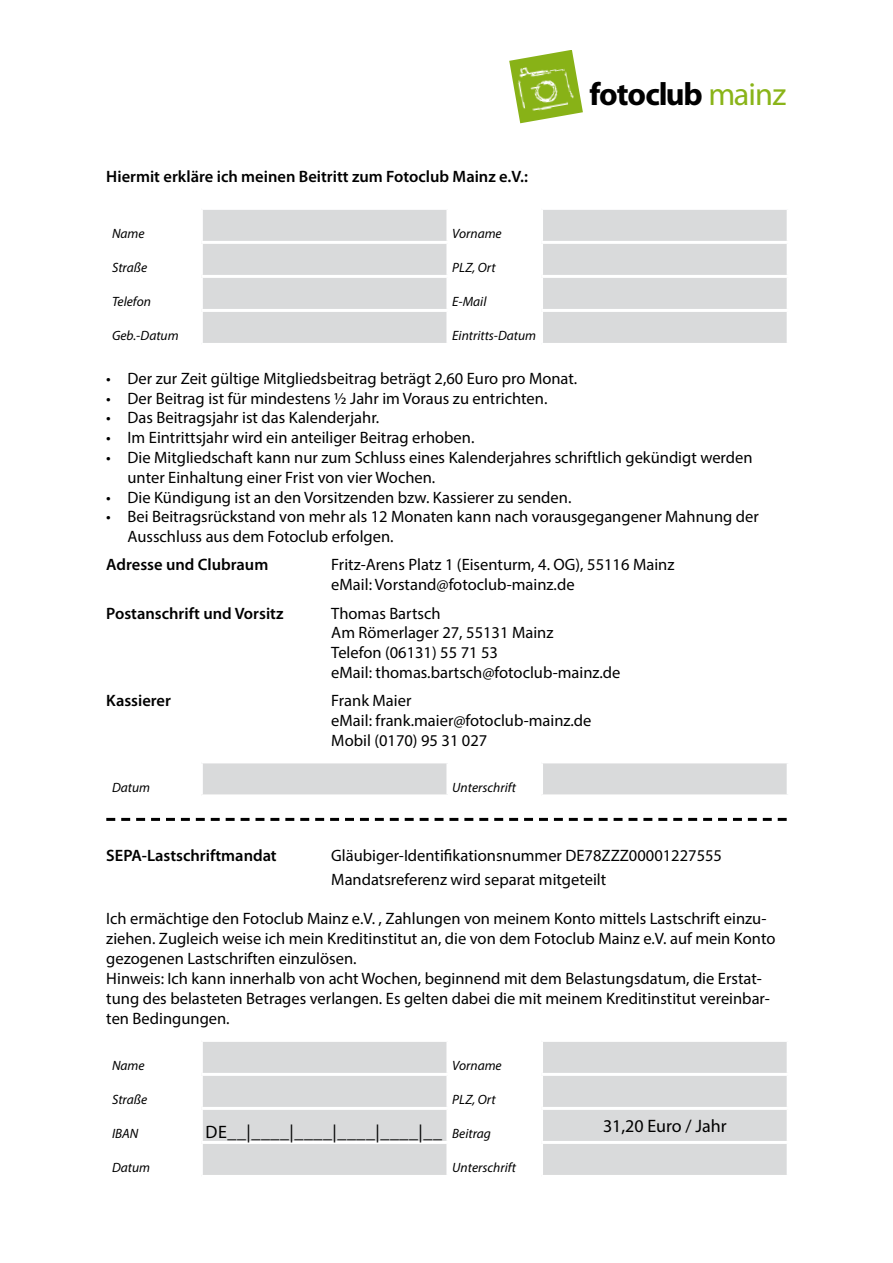
<style>
.page{position:relative;width:893px;height:1263px;background:#fff}
.page>*{position:absolute;margin:0;border:0;box-sizing:border-box;transform-origin:0 0}
.t1{font:700 32.25px "Myriad Pro";letter-spacing:-.035em;color:#000}
.t2{font:18px "Myriad Pro";color:#000}
.t3{font:16.5px/19.8px "Myriad Pro";color:#000}
.t4{font:600 16.5px "Myriad Pro";color:#000}
.t5{font:italic 13.5px "Myriad Pro";color:#000}
.s1{font-weight:400;color:#8ab419}
.s2{font-style:italic;font-size:13.5px}
</style>
<div class="page">
<img style="left:509px;top:50px;width:74px;height:73px">
<svg style="left:203px;top:763px;width:584px;height:31px"></svg>
<hr style="left:446px;top:763px;width:3px;height:31px;background:#fff">
<hr style="left:540px;top:763px;width:3px;height:31px;background:#fff">
<svg style="left:203px;top:210px;width:584px;height:133px;fill:#d9dadb"></svg>
<hr style="left:446px;top:210px;width:3px;height:31px;background:#fff">
<hr style="left:540px;top:210px;width:3px;height:31px;background:#fff">
<hr style="left:201px;top:241px;width:247px;height:3px;background:#fff">
<hr style="left:448px;top:241px;width:93px;height:3px;background:#fff">
<hr style="left:446px;top:244px;width:3px;height:31px;background:#fff">
<hr style="left:542px;top:241px;width:248px;height:3px;background:#fff">
<hr style="left:540px;top:244px;width:3px;height:31px;background:#fff">
<hr style="left:201px;top:275px;width:247px;height:3px;background:#fff">
<hr style="left:448px;top:275px;width:93px;height:3px;background:#fff">
<hr style="left:446px;top:278px;width:3px;height:31px;background:#fff">
<hr style="left:542px;top:275px;width:248px;height:3px;background:#fff">
<hr style="left:540px;top:278px;width:3px;height:31px;background:#fff">
<hr style="left:201px;top:309px;width:247px;height:3px;background:#fff">
<hr style="left:448px;top:309px;width:93px;height:3px;background:#fff">
<hr style="left:446px;top:312px;width:3px;height:31px;background:#fff">
<hr style="left:542px;top:309px;width:248px;height:3px;background:#fff">
<hr style="left:540px;top:312px;width:3px;height:31px;background:#fff">
<svg style="left:203px;top:1042px;width:584px;height:133px;fill:#d9dadb"></svg>
<hr style="left:446px;top:1042px;width:3px;height:31px;background:#fff">
<hr style="left:540px;top:1042px;width:3px;height:31px;background:#fff">
<hr style="left:201px;top:1073px;width:247px;height:3px;background:#fff">
<hr style="left:448px;top:1073px;width:93px;height:3px;background:#fff">
<hr style="left:446px;top:1076px;width:3px;height:31px;background:#fff">
<hr style="left:542px;top:1073px;width:248px;height:3px;background:#fff">
<hr style="left:540px;top:1076px;width:3px;height:31px;background:#fff">
<hr style="left:201px;top:1107px;width:247px;height:3px;background:#fff">
<hr style="left:448px;top:1107px;width:93px;height:3px;background:#fff">
<hr style="left:446px;top:1110px;width:3px;height:31px;background:#fff">
<hr style="left:542px;top:1107px;width:248px;height:3px;background:#fff">
<hr style="left:540px;top:1110px;width:3px;height:31px;background:#fff">
<hr style="left:201px;top:1141px;width:247px;height:3px;background:#fff">
<hr style="left:448px;top:1141px;width:93px;height:3px;background:#fff">
<hr style="left:446px;top:1144px;width:3px;height:31px;background:#fff">
<hr style="left:542px;top:1141px;width:248px;height:3px;background:#fff">
<hr style="left:540px;top:1144px;width:3px;height:31px;background:#fff">
<svg style="left:106px;top:818px;width:681px;height:3px"></svg>
<p class="t4" style="left:106px;top:166px;width:423px">Hiermit erkläre ich meinen Beitritt zum Fotoclub Mainz e.V.:</p>
<p class="t5" style="left:112px;top:225px;width:34px">Name</p>
<p class="t5" style="left:452px;top:225px;width:51px">Vorname</p>
<p class="t5" style="left:112px;top:259px;width:37px">Straße</p>
<p class="t5" style="left:452px;top:259px;width:45px">PLZ, Ort</p>
<p class="t5" style="left:112px;top:293px;width:41px">Telefon</p>
<p class="t5" style="left:452px;top:293px;width:36px">E-Mail</p>
<p class="t5" style="left:112px;top:327px;width:68px">Geb.-Datum</p>
<p class="t5" style="left:452px;top:327px;width:85px">Eintritts-Datum</p>
<h1 class="t1" style="left:589px;top:73px;width:198px">fotoclub <span class="s1">mainz</span></h1>
<p class="t3" style="left:106px;top:368px;width:472px">• Der zur Zeit gültige Mitgliedsbeitrag beträgt 2,60 Euro pro Monat.</p>
<p class="t3" style="left:106px;top:388px;width:443px">• Der Beitrag ist für mindestens ½ Jahr im Voraus zu entrichten.</p>
<p class="t3" style="left:106px;top:408px;width:274px">• Das Beitragsjahr ist das Kalenderjahr.</p>
<p class="t3" style="left:106px;top:427px;width:370px">• Im Eintrittsjahr wird ein anteiliger Beitrag erhoben.</p>
<p class="t3" style="left:128px;top:447px;width:626px;text-indent:-21px">• Die Mitgliedschaft kann nur zum Schluss eines Kalenderjahres schriftlich gekündigt werden unter Einhaltung einer Frist von vier Wochen.</p>
<p class="t3" style="left:106px;top:487px;width:467px">• Die Kündigung ist an den Vorsitzenden bzw. Kassierer zu senden.</p>
<p class="t3" style="left:128px;top:507px;width:633px;text-indent:-21px">• Bei Beitragsrückstand von mehr als 12 Monaten kann nach vorausgegangener Mahnung der<br>Ausschluss aus dem Fotoclub erfolgen.</p>
<p class="t4" style="left:106px;top:554px;width:164px">Adresse und Clubraum</p>
<p class="t3" style="left:331px;top:555px;width:345px">Fritz-Arens Platz 1 (Eisenturm, 4. OG), 55116 Mainz eMail: Vorstand@fotoclub-mainz.de</p>
<p class="t4" style="left:106px;top:602px;width:179px">Postanschrift und Vorsitz</p>
<p class="t3" style="left:331px;top:603px;width:291px">Thomas Bartsch<br>Am Römerlager 27, 55131 Mainz<br>Telefon (06131) 55 71 53<br>eMail: thomas.bartsch@fotoclub-mainz.de</p>
<p class="t4" style="left:106px;top:690px;width:66px">Kassierer</p>
<p class="t3" style="left:331px;top:691px;width:262px">Frank Maier<br>eMail: frank.maier@fotoclub-mainz.de<br>Mobil (0170) 95 31 027</p>
<p class="t5" style="left:112px;top:779px;width:40px">Datum</p>
<p class="t5" style="left:452px;top:779px;width:65px">Unterschrift</p>
<p class="t4" style="left:106px;top:845px;width:172px">SEPA-Lastschriftmandat</p>
<p class="t3" style="left:331px;top:843px;width:392px;line-height:24px">Gläubiger-Identifikationsnummer DE78ZZZ00001227555<br>Mandatsreferenz wird separat mitgeteilt</p>
<p class="t3" style="left:106px;top:909px;width:671px">Ich ermächtige den Fotoclub Mainz e.V. , Zahlungen von meinem Konto mittels Lastschrift einzu&shy;ziehen. Zugleich weise ich mein Kreditinstitut an, die von dem Fotoclub Mainz e.V. auf mein Konto gezogenen Lastschriften einzulösen.<br>Hinweis: Ich kann innerhalb von acht Wochen, beginnend mit dem Belastungsdatum, die Erstat&shy;tung des belasteten Betrages verlangen. Es gelten dabei die mit meinem Kreditinstitut vereinbar&shy;ten Bedingungen.</p>
<p class="t5" style="left:112px;top:1057px;width:34px">Name</p>
<p class="t5" style="left:452px;top:1057px;width:51px">Vorname</p>
<p class="t5" style="left:112px;top:1091px;width:37px">Straße</p>
<p class="t5" style="left:452px;top:1091px;width:45px">PLZ, Ort</p>
<p class="t5" style="left:112px;top:1125px;width:28px">IBAN</p>
<p class="t2" style="left:206px;top:1121px;width:287px">DE__|____|____|____|____|__ <span class="s2">Beitrag</span></p>
<p class="t2" style="left:603px;top:1115px;width:125px">31,20 Euro / Jahr</p>
<p class="t5" style="left:112px;top:1159px;width:40px">Datum</p>
<p class="t5" style="left:452px;top:1159px;width:65px">Unterschrift</p>
</div>
